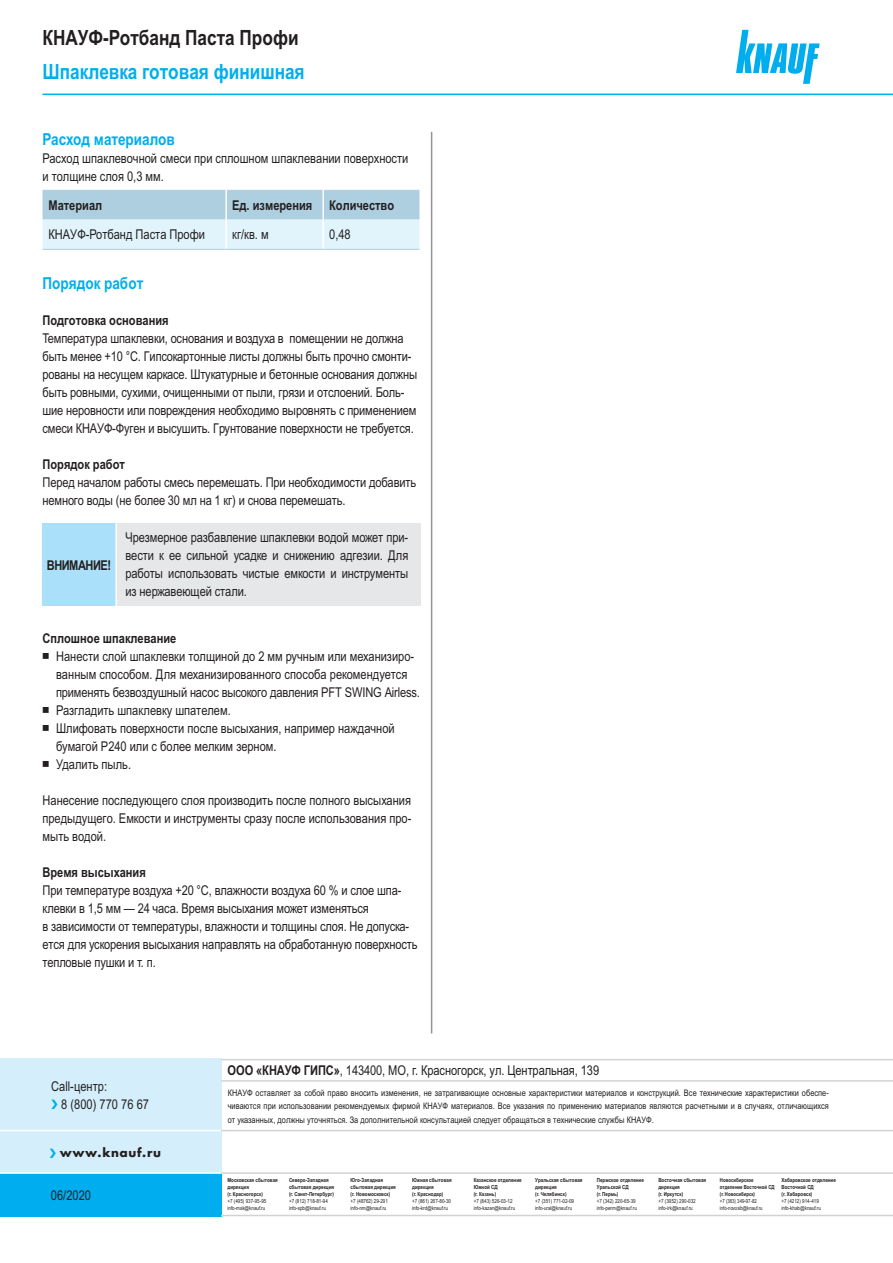
<style>
.page{position:relative;width:893px;height:1263px;background:#fff}
.page>*{position:absolute;margin:0;border:0;box-sizing:border-box;transform-origin:0 0}
.t1{font:700 21px "Arial Narrow MT Pro Cyr";color:#00aeef}
.t2{font:700 21px "Arial Narrow MT Pro Cyr";color:#231f20}
.t3{font:700 16.5px "Arial Narrow MT Pro Cyr";color:#00aeef}
.t4{font:13.5px/18px "Arial Narrow MT Pro Cyr";letter-spacing:-.01em;color:#231f20}
.t5{font:700 13.5px "Arial Narrow MT Pro Cyr";color:#231f20}
.t6{font:700 13.5px "Futura PT";letter-spacing:.045em;color:#231f20}
.t7{font:700 13.5px "Arial Narrow MT Pro Cyr";letter-spacing:-.035em;color:#231f20}
.t8{font:9px/13.5px "Arial Narrow MT Pro Cyr";letter-spacing:.005em;color:#231f20;text-align:justify}
.t9{font:700 5.55px/7.2px "Arial Narrow MT Pro Cyr";color:#231f20}
.t10{font:5.55px/7.2px "Arial Narrow MT Pro Cyr";color:#231f20}
.t11{font:700 5.55px/7.2px "Arial Narrow MT Pro Cyr";color:#231f20;scale:.95 1}
.t12{font:5.55px/7.2px "Arial Narrow MT Pro Cyr";color:#231f20;scale:.95 1}
.s1{font-family:"Arial Unicode MS"}
.s2{color:#00aeef}
.s3{font-weight:700}
</style>
<div class="page">
<hr style="left:43px;top:94px;width:850px;height:1px;background:#00aeef">
<hr style="left:431px;top:132px;width:1px;height:901px;background:#939598">
<svg style="left:736px;top:30px;width:84px;height:54px"></svg>
<svg style="left:43px;top:190px;width:376px;height:59px"></svg>
<hr style="left:225px;top:190px;width:2px;height:30px;background:#fff">
<hr style="left:322px;top:190px;width:2px;height:30px;background:#fff">
<hr style="left:225px;top:220px;width:2px;height:29px;background:#fff">
<hr style="left:322px;top:220px;width:2px;height:29px;background:#fff">
<hr style="left:43px;top:249px;width:376px;height:1px;background:#aecfe0">
<div style="left:43px;top:523px;width:73px;height:83px;background:#aae0f9"></div>
<div style="left:116px;top:523px;width:305px;height:83px;background:#e6e7e9"></div>
<hr style="left:115px;top:523px;width:2px;height:83px;background:#fff">
<div style="left:0;top:1059px;width:221px;height:114px;background:#d4effb"></div>
<div style="left:0;top:1173px;width:221px;height:43px;background:#00aeef"></div>
<hr style="left:0;top:1130px;width:223px;height:1px;background:#fff">
<hr style="left:0;top:1172px;width:223px;height:2px;background:#fff">
<hr style="left:221px;top:1215px;width:672px;height:1px;background:#d1d2d4">
<hr style="left:221px;top:1059px;width:672px;height:1px;background:#d1d2d4">
<hr style="left:221px;top:1080px;width:672px;height:2px;background:#d1d2d4">
<hr style="left:221px;top:1172px;width:672px;height:2px;background:#d1d2d4">
<hr style="left:221px;top:1130px;width:672px;height:1px;background:#d1d2d4">
<h1 class="t2" style="left:43px;top:30px;width:258px">КНАУФ-Ротбанд Паста Профи</h1>
<h1 class="t1" style="left:43px;top:64px;width:264px">Шпаклевка готовая финишная</h1>
<p class="t3" style="left:43px;top:133px;width:134px">Расход материалов</p>
<p class="t4" style="left:43px;top:151px;width:367px">Расход шпаклевочной смеси при сплошном шпаклевании поверхности и толщине слоя 0,3 мм.</p>
<p class="t5" style="left:49px;top:200px;width:55px">Материал</p>
<p class="t5" style="left:232px;top:200px;width:82px">Ед. измерения</p>
<p class="t5" style="left:329px;top:200px;width:67px">Количество</p>
<p class="t4" style="left:49px;top:227px;width:158px">КНАУФ-Ротбанд Паста Профи</p>
<p class="t4" style="left:232px;top:227px;width:38px">кг/кв. м</p>
<p class="t4" style="left:329px;top:227px;width:23px">0,48</p>
<p class="t3" style="left:43px;top:277px;width:102px">Порядок работ</p>
<p class="t5" style="left:43px;top:316px;width:128px">Подготовка основания</p>
<p class="t4" style="left:43px;top:331px;width:376px">Температура шпаклевки, основания и воздуха в помещении не должна быть менее +10 °С. Гипсокартонные листы должны быть прочно смонти&shy;рованы на несущем каркасе. Штукатурные и бетонные основания должны быть ровными, сухими, очищенными от пыли, грязи и отслоений. Боль&shy;шие неровности или повреждения необходимо выровнять с применением смеси КНАУФ-Фуген и высушить. Грунтование поверхности не требуется.</p>
<p class="t5" style="left:43px;top:460px;width:84px">Порядок работ</p>
<p class="t4" style="left:43px;top:475px;width:375px">Перед началом работы смесь перемешать. При необходимости добавить немного воды (не более 30 мл на 1 кг) и снова перемешать.</p>
<p class="t4" style="left:125px;top:529px;width:284px;text-align:justify">Чрезмерное разбавление шпаклевки водой может при&shy;вести к ее сильной усадке и снижению адгезии. Для работы использовать чистые емкости и инструменты из нержавеющей стали.</p>
<p class="t5" style="left:43px;top:634px;width:135px">Сплошное шпаклевание</p>
<p class="t4" style="left:43px;top:649px;width:373px"><span class="s1">￭</span> Нанести слой шпаклевки толщиной до 2 мм ручным или механизиро-</p>
<p class="t4" style="left:56px;top:667px;width:353px">ванным способом. Для механизированного способа рекомендуется</p>
<p class="t4" style="left:56px;top:685px;width:365px">применять безвоздушный насос высокого давления PFT SWING Airless.</p>
<p class="t4" style="left:43px;top:703px;width:190px"><span class="s1">￭</span> Разгладить шпаклевку шпателем.</p>
<p class="t4" style="left:43px;top:721px;width:354px"><span class="s1">￭</span> Шлифовать поверхности после высыхания, например наждачной</p>
<p class="t4" style="left:56px;top:739px;width:222px">бумагой Р240 или с более мелким зерном.</p>
<p class="t4" style="left:43px;top:757px;width:90px"><span class="s1">￭</span> Удалить пыль.</p>
<p class="t4" style="left:43px;top:793px;width:370px;text-align:justify">Нанесение последующего слоя производить после полного высыхания предыдущего. Емкости и инструменты сразу после использования про&shy;мыть водой.</p>
<p class="t5" style="left:43px;top:868px;width:105px">Время высыхания</p>
<p class="t4" style="left:43px;top:883px;width:377px">При температуре воздуха +20 °С, влажности воздуха 60 % и слое шпа&shy;клевки в 1,5 мм — 24 часа. Время высыхания может изменяться<br>в зависимости от температуры, влажности и толщины слоя. Не допуска&shy;ется для ускорения высыхания направлять на обработанную поверхность тепловые пушки и т. п.</p>
<p class="t7" style="left:47px;top:560px;width:66px">ВНИМАНИЕ!</p>
<p class="t4" style="left:51px;top:1078px;width:100px">Сall-центр:<br><span class="s2">❯</span> 8 (800) 770 76 67</p>
<p class="t6" style="left:50px;top:1146px;width:113px"><span class="s2">❯</span> www.knauf.ru</p>
<p class="t4" style="left:51px;top:1187px;width:42px">06/2020</p>
<p class="t4" style="left:227px;top:1062px;width:373px"><span class="s3">ООО «КНАУФ ГИПС»</span>, 143400, МО, г. Красногорск, ул. Центральная, 139</p>
<p class="t8" style="left:228px;top:1086px;width:603px">КНАУФ оставляет за собой право вносить изменения, не затрагивающие основные характеристики материалов и конструкций. Все технические характеристики обеспе&shy;чиваются при использовании рекомендуемых фирмой КНАУФ материалов. Все указания по применению материалов являются расчетными и в случаях, отличающихся от указанных, должны уточняться. За дополнительной консультацией следует обращаться в технические службы КНАУФ.</p>
<p class="t9" style="left:227px;top:1176px;width:52px">Московская сбытовая дирекция<br>(г. Красногорск)</p>
<p class="t10" style="left:227px;top:1198px;width:40px">+7 (495) 937-95-95 info-msk@knauf.ru</p>
<p class="t9" style="left:289px;top:1176px;width:47px">Северо-Западная сбытовая дирекция (г. Санкт-Петербург)</p>
<p class="t10" style="left:289px;top:1198px;width:40px">+7 (812) 718-81-94 info-spb@knauf.ru</p>
<p class="t9" style="left:351px;top:1176px;width:47px">Юго-Западная сбытовая дирекция (г. Новомосковск)</p>
<p class="t10" style="left:351px;top:1198px;width:39px">+7 (48762) 29-291 info-nm@knauf.ru</p>
<p class="t9" style="left:412px;top:1176px;width:41px">Южная сбытовая дирекция<br>(г. Краснодар)</p>
<p class="t10" style="left:412px;top:1198px;width:40px">+7 (861) 267-80-30 info-krd@knauf.ru</p>
<p class="t9" style="left:474px;top:1176px;width:49px">Казанское отделение<br>Южной СД<br>(г. Казань)</p>
<p class="t10" style="left:474px;top:1198px;width:43px">+7 (843) 526-03-12 info-kazan@knauf.ru</p>
<p class="t9" style="left:535px;top:1176px;width:49px">Уральская сбытовая дирекция<br>(г. Челябинск)</p>
<p class="t10" style="left:535px;top:1198px;width:40px">+7 (351) 771-02-09 info-ural@knauf.ru</p>
<p class="t9" style="left:597px;top:1176px;width:49px">Пермское отделение<br>Уральской СД<br>(г. Пермь)</p>
<p class="t10" style="left:597px;top:1198px;width:42px">+7 (342) 220-65-39 info-perm@knauf.ru</p>
<p class="t9" style="left:658px;top:1176px;width:49px">Восточная сбытовая дирекция<br>(г. Иркутск)</p>
<p class="t10" style="left:658px;top:1198px;width:39px">+7 (3952) 290-032 info-irk@knauf.ru</p>
<p class="t11" style="left:720px;top:1176px;width:59px">Новосибирское отделение Восточной СД (г. Новосибирск)</p>
<p class="t12" style="left:720px;top:1198px;width:46px">+7 (383) 349-97-82 info-novosib@knauf.ru</p>
<p class="t9" style="left:781px;top:1176px;width:56px">Хабаровское отделение<br>Восточной СД<br>(г. Хабаровск)</p>
<p class="t10" style="left:781px;top:1198px;width:41px">+7 (4212) 914-419 info-khab@knauf.ru</p>
</div>
